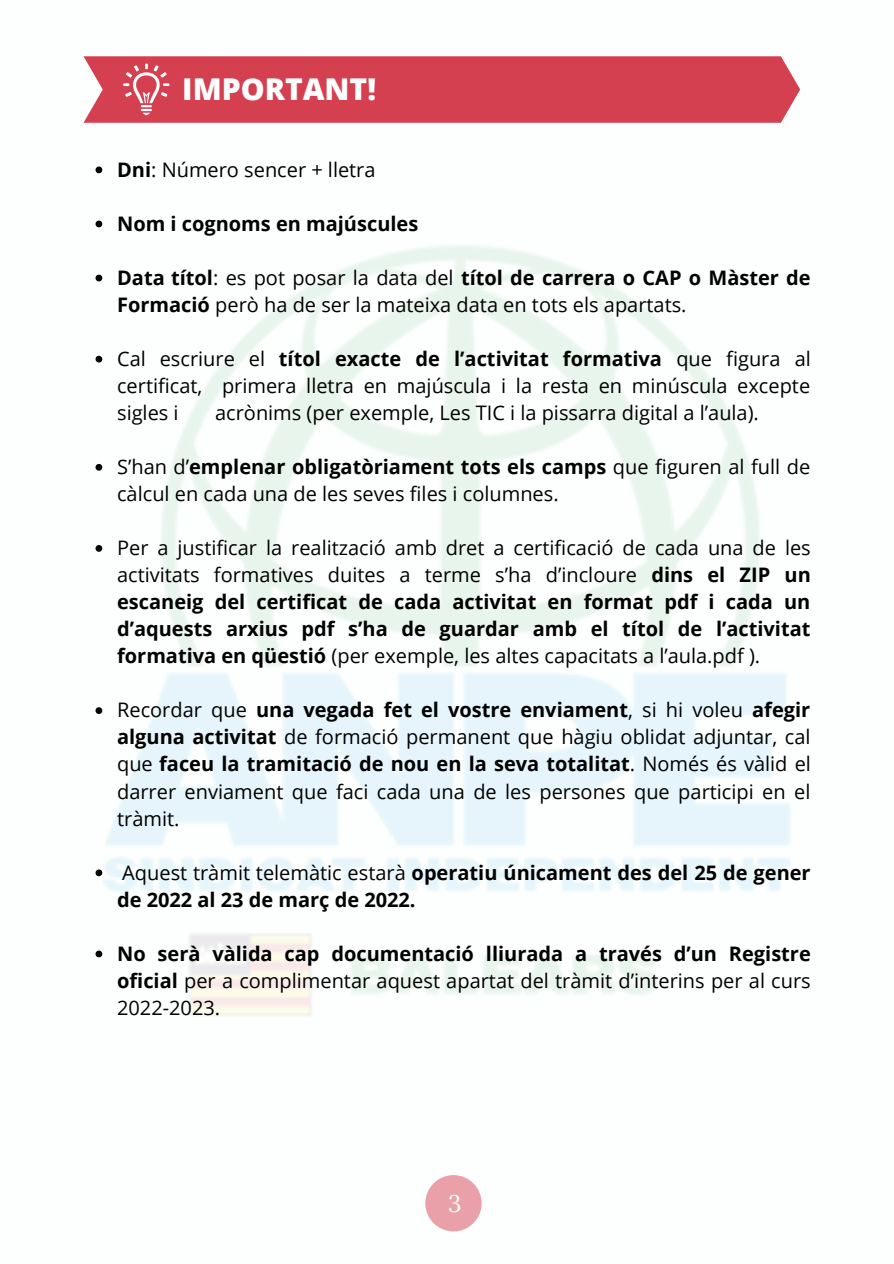
<style>
.page{position:relative;width:894px;height:1264px;background:#fff}
.page>*{position:absolute;margin:0;border:0;box-sizing:border-box;transform-origin:0 0}
.t1{font:800 30px "Open Sans";color:#fdfffe}
.t2{font:24px "Lora";color:#fdfffe}
.t3{font:19.95px/27px "Open Sans";color:#000;text-align:justify}
.t4{font:700 19.95px/27px "Open Sans";color:#000}
.s1{font-weight:700}
.s2{font-weight:400}
</style>
<div class="page">
<img style="left:97px;top:168px;width:694px;height:848px">
<div style="left:425px;top:1175px;width:56px;height:56px;background:#e9a0a8;border-radius:50%"></div>
<svg style="left:95px;top:166px;width:7px;height:7px"></svg>
<svg style="left:95px;top:220px;width:7px;height:7px"></svg>
<svg style="left:95px;top:275px;width:7px;height:6px"></svg>
<svg style="left:95px;top:356px;width:7px;height:6px"></svg>
<svg style="left:95px;top:464px;width:7px;height:6px"></svg>
<svg style="left:95px;top:545px;width:7px;height:7px"></svg>
<svg style="left:95px;top:707px;width:7px;height:7px"></svg>
<svg style="left:95px;top:869px;width:7px;height:7px"></svg>
<svg style="left:95px;top:950px;width:7px;height:7px"></svg>
<div style="left:83px;top:56px;width:717px;height:67px;background:#d54050"></div>
<svg style="left:123px;top:64px;width:46px;height:51px;background:#dd6673"></svg>
<p class="t1" style="left:182px;top:68px;width:195px">IMPORTANT!</p>
<p class="t3" style="left:117px;top:155px;width:260px"><span class="s1">Dni</span>: Número sencer + lletra</p>
<p class="t4" style="left:117px;top:209px;width:302px">Nom i cognoms en majúscules</p>
<p class="t3" style="left:117px;top:263px;width:695px"><span class="s1">Data títol</span>: es pot posar la data del <span class="s1">títol de carrera o CAP o Màster de<br>Formació</span> però ha de ser la mateixa data en tots els apartats.</p>
<p class="t3" style="left:117px;top:345px;width:695px">Cal escriure el <span class="s1">títol exacte de l’activitat formativa</span> que figura al certificat, primera lletra en majúscula i la resta en minúscula excepte sigles i</p>
<p class="t3" style="left:215px;top:399px;width:545px">acrònims (per exemple, Les TIC i la pissarra digital a l’aula).</p>
<p class="t3" style="left:117px;top:453px;width:694px">S’han d’<span class="s1">emplenar obligatòriament tots els camps</span> que figuren al full de càlcul en cada una de les seves files i columnes.</p>
<p class="t3" style="left:117px;top:534px;width:695px">Per a justificar la realització amb dret a certificació de cada una de les activitats formatives duites a terme s’ha d’incloure <span class="s1">dins el ZIP un escaneig del certificat de cada activitat en format pdf i cada un d’aquests arxius pdf s’ha de guardar amb el títol de l’activitat formativa en qüestió</span> (per exemple, les altes capacitats a l’aula.pdf ).</p>
<p class="t3" style="left:117px;top:696px;width:695px">Recordar que <span class="s1">una vegada fet el vostre enviament</span>, si hi voleu <span class="s1">afegir alguna activitat</span> de formació permanent que hàgiu oblidat adjuntar, cal que <span class="s1">faceu la tramitació de nou en la seva totalitat</span>. Només és vàlid el darrer enviament que faci cada una de les persones que participi en el tràmit.</p>
<p class="t4" style="left:117px;top:858px;width:695px"><span class="s2">Aquest tràmit telemàtic estarà</span> operatiu únicament des del 25 de gener de 2022 al 23 de març de 2022.</p>
<p class="t3" style="left:117px;top:939px;width:695px"><span class="s1">No serà vàlida cap documentació lliurada a través d’un Registre oficial</span> per a complimentar aquest apartat del tràmit d’interins per al curs 2022-2023.</p>
<p class="t2" style="left:448px;top:1187px;width:15px">3</p>
</div>
